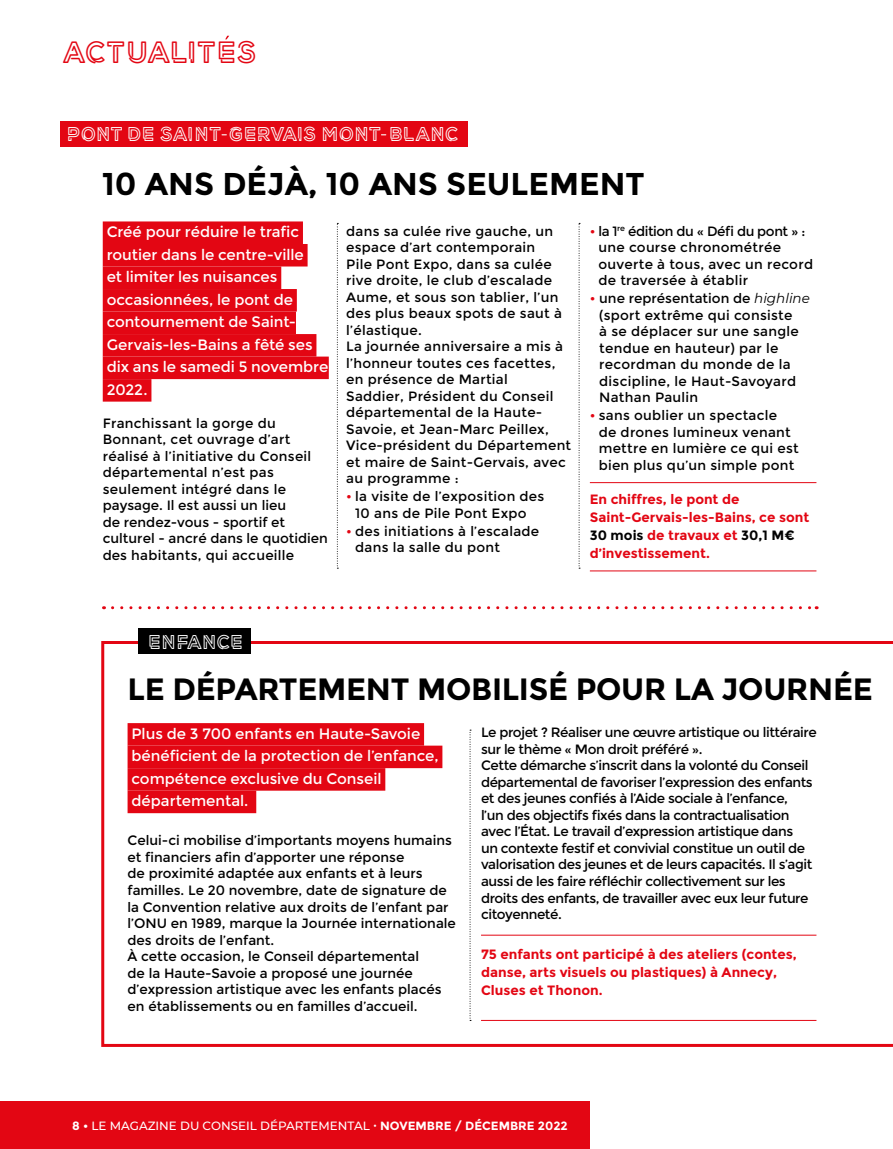
<style>
.page{position:relative;width:893px;height:1149px;background:#fff}
.page>*{position:absolute;margin:0;border:0;box-sizing:border-box;transform-origin:0 0}
.t1{font:700 31.5px "Montserrat";color:#000}
.t2{font:700 30.75px "Montserrat";letter-spacing:-.01em;color:#000}
.t3{font:25.5px "Exthing";letter-spacing:.045em;color:#e30613}
.t4{font:16.5px "Exthing";letter-spacing:.05em;color:#fff}
.t5{font:15px/22.5px "Montserrat";letter-spacing:-.005em;color:#fff}
.t6{font:13.5px/16.5px "Montserrat";letter-spacing:.02em;color:#000}
.t7{font:13.5px/16.5px "Montserrat";letter-spacing:-.03em;color:#000}
.t8{font:13.5px/16.5px "Montserrat";color:#000}
.t9{font:700 13.5px/18px "Montserrat";color:#e30613}
.t10{font:500 11.85px "Montserrat";color:#fff}
.s1{color:#e30613}
.s2{font-style:italic}
.s3{color:#000}
.s4{font-weight:700}
</style>
<div class="page">
<svg style="left:101px;top:640px;width:792px;height:406px"></svg>
<div style="left:0;top:1101px;width:590px;height:47px;background:#e30613"></div>
<div style="left:128px;top:723px;width:296px;height:22px;background:#e30613"></div>
<div style="left:128px;top:745px;width:314px;height:23px;background:#e30613"></div>
<div style="left:128px;top:768px;width:257px;height:22px;background:#e30613"></div>
<div style="left:128px;top:790px;width:128px;height:23px;background:#e30613"></div>
<div style="left:103px;top:221px;width:200px;height:23px;background:#e30613"></div>
<div style="left:103px;top:244px;width:205px;height:22px;background:#e30613"></div>
<div style="left:103px;top:266px;width:178px;height:23px;background:#e30613"></div>
<div style="left:103px;top:289px;width:194px;height:22px;background:#e30613"></div>
<div style="left:103px;top:311px;width:193px;height:23px;background:#e30613"></div>
<div style="left:103px;top:334px;width:213px;height:22px;background:#e30613"></div>
<div style="left:103px;top:356px;width:226px;height:23px;background:#e30613"></div>
<div style="left:103px;top:379px;width:48px;height:22px;background:#e30613"></div>
<div style="left:138px;top:628px;width:112px;height:25px;background:#000"></div>
<div style="left:60px;top:121px;width:408px;height:26px;background:#e30613"></div>
<hr style="left:345px;top:1043px;width:227px;height:1px;background:#e30613">
<hr style="left:590px;top:482px;width:226px;height:1px;background:#e30613">
<hr style="left:590px;top:570px;width:226px;height:1px;background:#e30613">
<svg style="left:113px;top:606px;width:704px;height:3px"></svg>
<svg style="left:337px;top:223px;width:1px;height:345px"></svg>
<svg style="left:579px;top:223px;width:1px;height:345px"></svg>
<svg style="left:470px;top:729px;width:1px;height:291px"></svg>
<hr style="left:481px;top:934px;width:335px;height:1px;background:#e30613">
<hr style="left:481px;top:1019px;width:335px;height:1px;background:#e30613">
<h3 class="t3" style="left:64px;top:37px;width:194px">ACTUALITES</h3>
<p class="t4" style="left:67px;top:124px;width:392px">PONT DE SAINT-GERVAIS MONT-BLANC</p>
<h1 class="t1" style="left:102px;top:165px;width:544px">10 ANS DÉJÀ, 10 ANS SEULEMENT</h1>
<p class="t5" style="left:107px;top:221px;width:223px">Créé pour réduire le trafic routier dans le centre-ville<br>et limiter les nuisances occasionnées, le pont de contournement de Saint-<br>Gervais-les-Bains a fêté ses dix ans le samedi 5 novembre<br>2022.</p>
<p class="t6" style="left:103px;top:415px;width:227px">Franchissant la gorge du<br>Bonnant, cet ouvrage d’art réalisé à l’initiative du Conseil départemental n’est pas seulement intégré dans le paysage. Il est aussi un lieu<br>de rendez-vous - sportif et culturel - ancré dans le quotidien des habitants, qui accueille</p>
<p class="t6" style="left:346px;top:223px;width:226px">dans sa culée rive gauche, un espace d’art contemporain<br>Pile Pont Expo, dans sa culée rive droite, le club d’escalade<br>Aume, et sous son tablier, l’un des plus beaux spots de saut à l’élastique.<br>La journée anniversaire a mis à l’honneur toutes ces facettes, en présence de Martial<br>Saddier, Président du Conseil départemental de la Haute-<br>Savoie, et Jean-Marc Peillex,<br>Vice-président du Département et maire de Saint-Gervais, avec au programme :</p>
<p class="t6" style="left:355px;top:488px;width:191px;text-indent:-9px"><span class="s1">•</span> la visite de l’exposition des<br>10 ans de Pile Pont Expo</p>
<p class="t6" style="left:355px;top:523px;width:186px;text-indent:-9px"><span class="s1">•</span> des initiations à l’escalade dans la salle du pont</p>
<p class="t6" style="left:598px;top:223px;width:216px;text-indent:-9px"><span class="s1">•</span> la 1<sup>re</sup> édition du « Défi du pont » : une course chronométrée ouverte à tous, avec un record de traversée à établir</p>
<p class="t6" style="left:599px;top:290px;width:212px;text-indent:-9px"><span class="s1">•</span> une représentation de <span class="s2">highline </span>(sport extrême qui consiste<br>à se déplacer sur une sangle tendue en hauteur) par le recordman du monde de la discipline, le Haut-Savoyard<br>Nathan Paulin</p>
<p class="t6" style="left:599px;top:407px;width:202px;text-indent:-9px"><span class="s1">•</span> sans oublier un spectacle<br>de drones lumineux venant mettre en lumière ce qui est bien plus qu’un simple pont</p>
<p class="t9" style="left:590px;top:490px;width:221px">En chiffres, le pont de<br>Saint-Gervais-les-Bains, ce sont<br><span class="s3">30 mois</span> de travaux et <span class="s3">30,1 M€ </span>d’investissement.</p>
<p class="t4" style="left:148px;top:632px;width:96px">ENFANCE</p>
<h2 class="t2" style="left:128px;top:671px;width:747px">LE DÉPARTEMENT MOBILISÉ POUR LA JOURNÉE</h2>
<p class="t5" style="left:132px;top:722px;width:309px">Plus de 3 700 enfants en Haute-Savoie bénéficient de la protection de l’enfance, compétence exclusive du Conseil départemental.</p>
<p class="t8" style="left:128px;top:832px;width:330px">Celui-ci mobilise d’importants moyens humains et financiers afin d’apporter une réponse<br>de proximité adaptée aux enfants et à leurs familles. Le 20 novembre, date de signature de la Convention relative aux droits de l’enfant par l’ONU en 1989, marque la Journée internationale des droits de l’enfant.<br>À cette occasion, le Conseil départemental<br>de la Haute-Savoie a proposé une journée d’expression artistique avec les enfants placés en établissements ou en familles d’accueil.</p>
<p class="t7" style="left:481px;top:724px;width:337px">Le projet ? Réaliser une œuvre artistique ou littéraire sur le thème « Mon droit préféré ».<br>Cette démarche s’inscrit dans la volonté du Conseil départemental de favoriser l’expression des enfants et des jeunes confiés à l’Aide sociale à l’enfance,<br>l’un des objectifs fixés dans la contractualisation avec l’État. Le travail d’expression artistique dans<br>un contexte festif et convivial constitue un outil de valorisation des jeunes et de leurs capacités. Il s’agit aussi de les faire réfléchir collectivement sur les droits des enfants, de travailler avec eux leur future citoyenneté.</p>
<p class="t9" style="left:481px;top:944px;width:317px">75 enfants ont participé à des ateliers (contes, danse, arts visuels ou plastiques) à Annecy,<br>Cluses et Thonon.</p>
<p class="t10" style="left:72px;top:1116px;width:497px"><span class="s4">8 •</span> LE MAGAZINE DU CONSEIL DÉPARTEMENTAL • <span class="s4">NOVEMBRE / DÉCEMBRE 2022</span></p>
</div>
